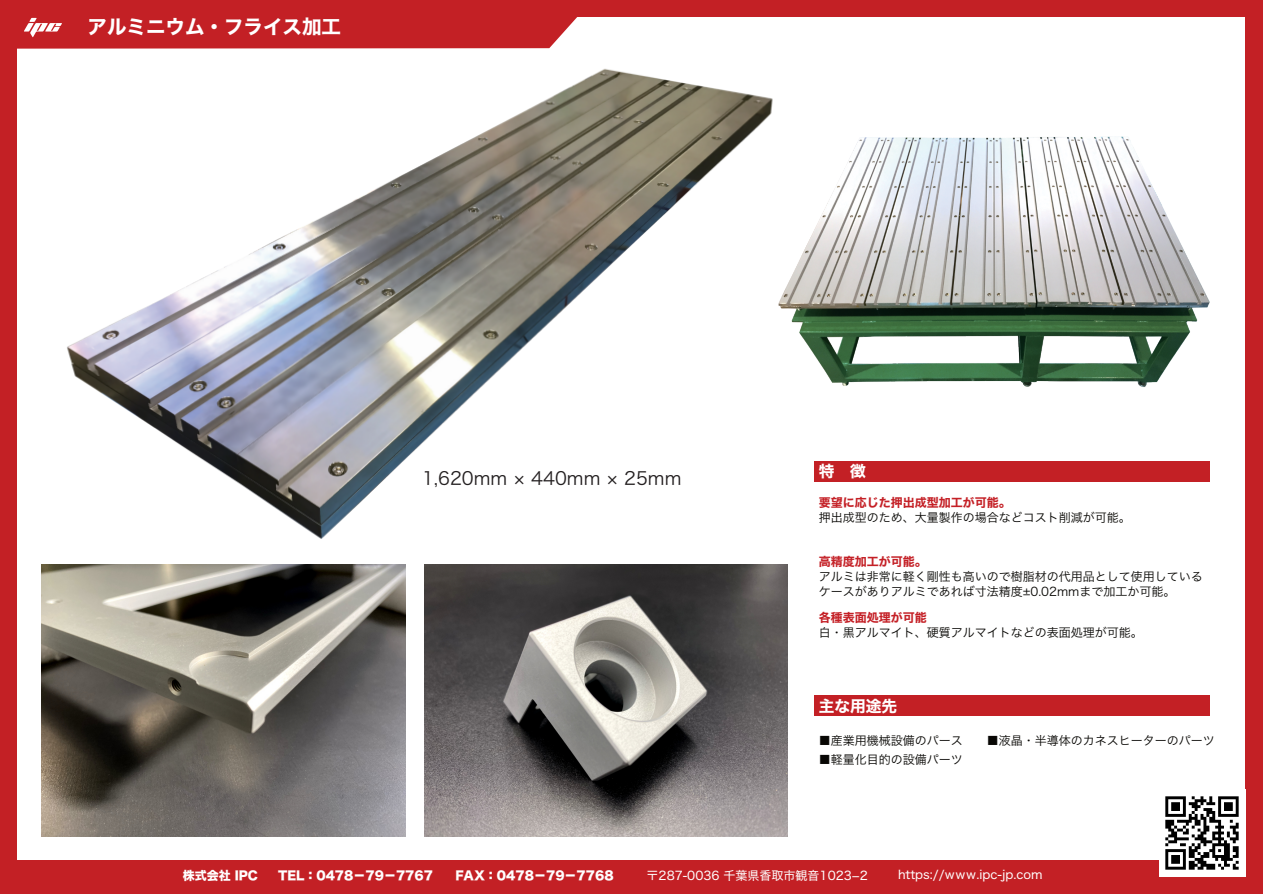
<style>
.page{position:relative;width:1263px;height:894px;background:#fff}
.page>*{position:absolute;margin:0;border:0;box-sizing:border-box;transform-origin:0 0}
.t1{font:19.5px "Hiragino Sans W7";color:#fff}
.t2{font:18px "Hiragino Sans W3";color:#231f20}
.t3{font:15.75px "Hiragino Sans W7";color:#fff}
.t4{font:12px/15px "Hiragino Sans W3";color:#080704}
.t5{font:12px "Hiragino Sans W4";color:#fff}
.t6{font:12px "Hiragino Sans W8";color:#fff}
.t7{font:12px "Hiragino Sans W7";color:#c42026}
</style>
<div class="page">
<div style="left:0;top:0;width:1263px;height:893px;background:#c32025"></div>
<div style="left:18px;top:18px;width:1227px;height:857px;background:#fff"></div>
<svg style="left:17px;top:17px;width:566px;height:32px;background:#c62e33"></svg>
<img style="left:1165px;top:796px;width:74px;height:74px">
<div style="left:18px;top:859px;width:1141px;height:24px;background:#c32025"></div>
<div style="left:814px;top:461px;width:395px;height:20px;background:#c32025"></div>
<div style="left:814px;top:695px;width:395px;height:20px;background:#c32025"></div>
<img style="left:67px;top:68px;width:706px;height:471px">
<img style="left:778px;top:136px;width:432px;height:251px">
<img style="left:424px;top:564px;width:364px;height:272px">
<img style="left:42px;top:564px;width:363px;height:272px">
<h1 class="t1" style="left:88px;top:17px;width:255px">アルミニウム・フライス加工</h1>
<h2 class="t2" style="left:422px;top:469px;width:261px">1,620mm × 440mm × 25mm</h2>
<h3 class="t3" style="left:819px;top:463px;width:49px">特 徴</h3>
<p class="t7" style="left:819px;top:496px;width:193px">要望に応じた押出成型加工が可能。</p>
<p class="t4" style="left:819px;top:510px;width:313px">押出成型のため、大量製作の場合などコスト削減が可能。</p>
<p class="t7" style="left:819px;top:555px;width:109px">高精度加工が可能。</p>
<p class="t4" style="left:819px;top:568px;width:385px">アルミは非常に軽く剛性も高いので樹脂材の代用品として使用しているケースがありアルミであれば寸法精度±0.02mmまで加工か可能。</p>
<p class="t7" style="left:819px;top:611px;width:109px">各種表面処理が可能</p>
<p class="t4" style="left:819px;top:625px;width:325px">白・黒アルマイト、硬質アルマイトなどの表面処理が可能。</p>
<h3 class="t3" style="left:819px;top:697px;width:80px">主な用途先</h3>
<p class="t4" style="left:819px;top:732px;width:145px">■産業用機械設備のパース</p>
<p class="t4" style="left:987px;top:732px;width:229px">■液晶・半導体のカネスヒーターのパーツ</p>
<p class="t4" style="left:819px;top:752px;width:145px">■軽量化目的の設備パーツ</p>
<p class="t6" style="left:183px;top:869px;width:77px">株式会社 IPC</p>
<p class="t6" style="left:278px;top:869px;width:157px">TEL：0478−79−7767</p>
<p class="t6" style="left:455px;top:869px;width:160px">FAX：0478−79−7768</p>
<p class="t5" style="left:647px;top:869px;width:223px">〒287-0036 千葉県香取市観音1023-2</p>
<p class="t5" style="left:898px;top:868px;width:146px">https://www.ipc-jp.com</p>
</div>
